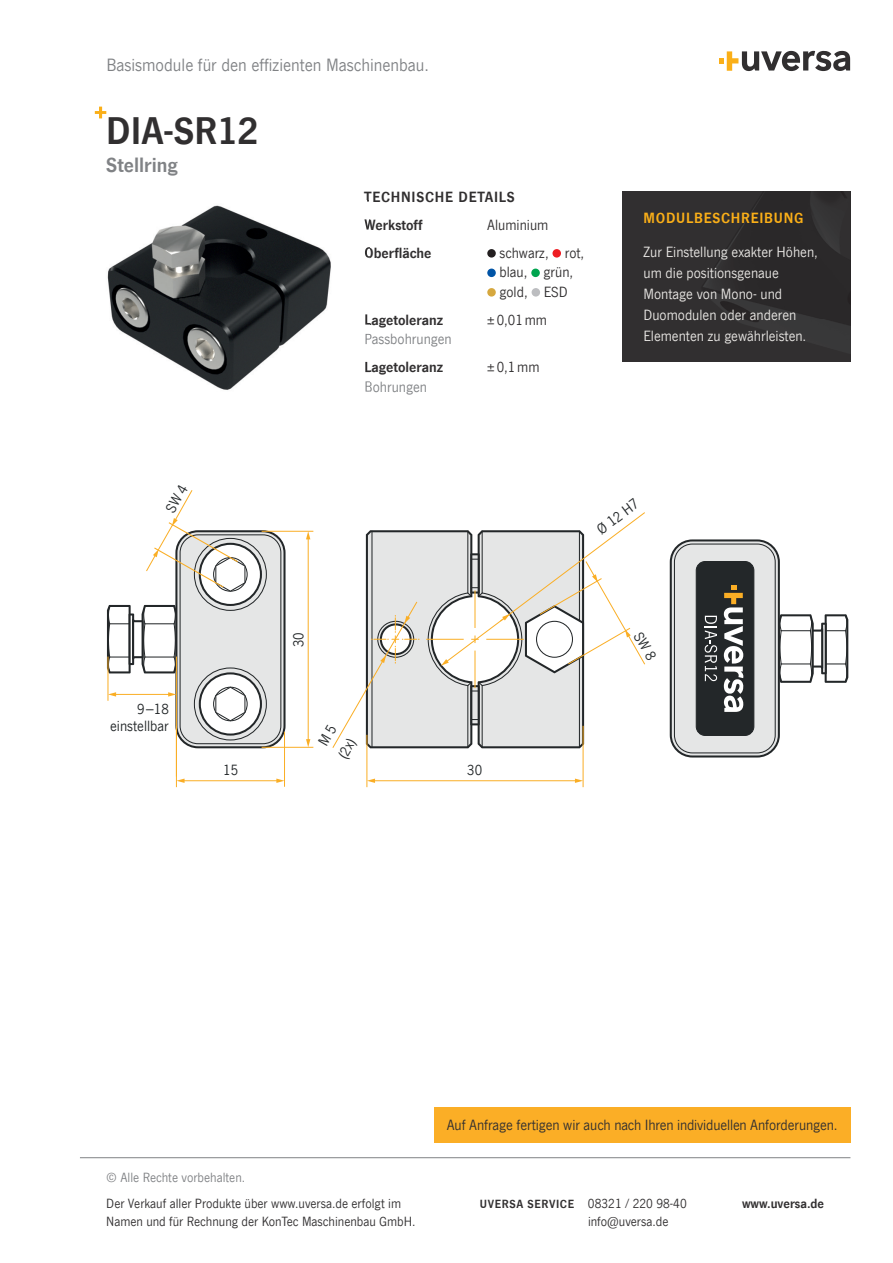
<style>
.page{position:relative;width:893px;height:1263px;background:#fff}
.page>*{position:absolute;margin:0;border:0;box-sizing:border-box;transform-origin:0 0}
.t1{font:700 39px "News Gothic Com";color:#312f30}
.t2{font:700 21px "News Gothic Com";color:#808285}
.t3{font:18px "News Gothic Com";color:#808285}
.t4{font:15px/19.5px "News Gothic Com";letter-spacing:-.005em;color:#312f30}
.t5{font:15px/21px "News Gothic Com";color:#e9e7e4}
.t6{font:700 15px "News Gothic Com";color:#312f30}
.t7{font:15px/17px "News Gothic Com";color:#232729;text-align:right}
.t8{font:700 15px/28px "News Gothic Com";letter-spacing:.05em;color:#312f30}
.t9{font:15px "News Gothic Com";color:#808285}
.t10{font:700 15px "News Gothic Com";letter-spacing:.05em;color:#faaf18}
.t11{font:13.5px/18px "News Gothic Com";color:#312f30}
.t12{font:13.5px "News Gothic Com";color:#808285}
.t13{font:700 13.5px "News Gothic Com";color:#312f30}
.s1{font-weight:700;font-size:12px}
</style>
<div class="page">
<svg style="left:719px;top:51px;width:131px;height:20px"></svg>
<hr style="left:80px;top:1157px;width:770px;height:1px;background:#808285">
<div style="left:434px;top:1107px;width:416px;height:36px;background:#fbae26"></div>
<svg style="left:95px;top:107px;width:11px;height:11px"></svg>
<hr style="left:308px;top:538px;width:1px;height:203px;background:#faae25">
<svg style="left:306px;top:532px;width:4px;height:7px"></svg>
<svg style="left:306px;top:739px;width:4px;height:8px"></svg>
<hr style="left:262px;top:531px;width:51px;height:1px;background:#faae25">
<hr style="left:262px;top:747px;width:51px;height:1px;background:#faae25">
<hr style="left:284px;top:732px;width:1px;height:55px;background:#faae25">
<hr style="left:176px;top:657px;width:1px;height:130px;background:#faae25">
<hr style="left:183px;top:780px;width:95px;height:1px;background:#faae25">
<svg style="left:276px;top:778px;width:8px;height:5px"></svg>
<svg style="left:176px;top:778px;width:9px;height:5px"></svg>
<hr style="left:583px;top:726px;width:1px;height:61px;background:#faae25">
<hr style="left:367px;top:735px;width:1px;height:52px;background:#faae25">
<hr style="left:374px;top:780px;width:202px;height:1px;background:#faae25">
<svg style="left:575px;top:778px;width:8px;height:5px"></svg>
<svg style="left:367px;top:778px;width:8px;height:5px"></svg>
<svg style="left:670px;top:539px;width:178px;height:218px"></svg>
<div style="left:487px;top:249px;width:9px;height:9px;background:#231f20;border-radius:50%"></div>
<div style="left:552px;top:249px;width:9px;height:9px;background:#ee1d23;border-radius:50%"></div>
<div style="left:487px;top:269px;width:9px;height:8px;background:#0154a6;border-radius:50%"></div>
<div style="left:531px;top:269px;width:9px;height:8px;background:#00a54f;border-radius:50%"></div>
<div style="left:487px;top:288px;width:9px;height:9px;background:#d6a83f;border-radius:50%"></div>
<div style="left:532px;top:288px;width:8px;height:9px;background:#bcbdc0;border-radius:50%"></div>
<img style="left:107px;top:205px;width:262px;height:187px">
<svg style="left:364px;top:219px;width:5px;height:11px"></svg>
<svg style="left:365px;top:247px;width:4px;height:11px"></svg>
<svg style="left:365px;top:314px;width:4px;height:13px"></svg>
<svg style="left:366px;top:334px;width:3px;height:13px"></svg>
<svg style="left:365px;top:362px;width:4px;height:13px"></svg>
<svg style="left:366px;top:381px;width:3px;height:11px"></svg>
<div style="left:622px;top:191px;width:228px;height:171px;background:#312f30"></div>
<img style="left:703px;top:191px;width:147px;height:131px">
<svg style="left:107px;top:490px;width:179px;height:258px"></svg>
<svg style="left:332px;top:512px;width:313px;height:237px"></svg>
<h3 class="t3" style="left:106px;top:55px;width:324px">Basismodule für den effizienten Maschinenbau.</h3>
<h1 class="t1" style="left:106px;top:109px;width:154px">DIA-SR12</h1>
<h2 class="t2" style="left:106px;top:153px;width:73px">Stellring</h2>
<p class="t8" style="left:364px;top:182px;width:152px">TECHNISCHE DETAILS<br>Werkstoff</p>
<p class="t4" style="left:487px;top:215px;width:63px">Aluminium</p>
<p class="t6" style="left:364px;top:244px;width:69px">Oberfläche</p>
<p class="t4" style="left:500px;top:243px;width:86px">schwarz, rot, blau, grün, gold, ESD</p>
<p class="t6" style="left:364px;top:311px;width:80px">Lagetoleranz</p>
<p class="t4" style="left:487px;top:310px;width:61px">± 0,01 mm</p>
<p class="t9" style="left:364px;top:331px;width:89px">Passbohrungen</p>
<p class="t6" style="left:364px;top:359px;width:80px">Lagetoleranz</p>
<p class="t4" style="left:487px;top:357px;width:54px">± 0,1 mm</p>
<p class="t9" style="left:364px;top:379px;width:64px">Bohrungen</p>
<p class="t10" style="left:643px;top:209px;width:161px">MODULBESCHREIBUNG</p>
<p class="t5" style="left:643px;top:241px;width:176px">Zur Einstellung exakter Höhen, um die positionsgenaue<br>Montage von Mono- und<br>Duomodulen oder anderen<br>Elementen zu gewährleisten.</p>
<p class="t7" style="left:110px;top:701px;width:60px">9–18 einstellbar</p>
<p class="t7" style="left:223px;top:762px;width:16px">15</p>
<p class="t7" style="left:290px;top:647px;width:16px;rotate:-90deg">30</p>
<p class="t7" style="left:312px;top:740px;width:24px;line-height:23.2px;text-align:left;rotate:-60deg">M 5 (2x)</p>
<p class="t7" style="left:467px;top:762px;width:16px">30</p>
<p class="t7" style="left:593px;top:524px;width:50px;rotate:-37deg">Ø 12 H7</p>
<p class="t4" style="left:447px;top:1115px;width:392px">Auf Anfrage fertigen wir auch nach Ihren individuellen Anforderungen.</p>
<p class="t12" style="left:106px;top:1170px;width:140px">© Alle Rechte vorbehalten.</p>
<p class="t11" style="left:106px;top:1195px;width:311px">Der Verkauf aller Produkte über www.uversa.de erfolgt im<br>Namen und für Rechnung der KonTec Maschinenbau GmbH.</p>
<p class="t11" style="left:588px;top:1195px;width:100px;text-indent:-108px"><span class="s1">UVERSA SERVICE</span> 08321 / 220 98-40 info@uversa.de</p>
<p class="t13" style="left:742px;top:1196px;width:84px">www.uversa.de</p>
</div>
